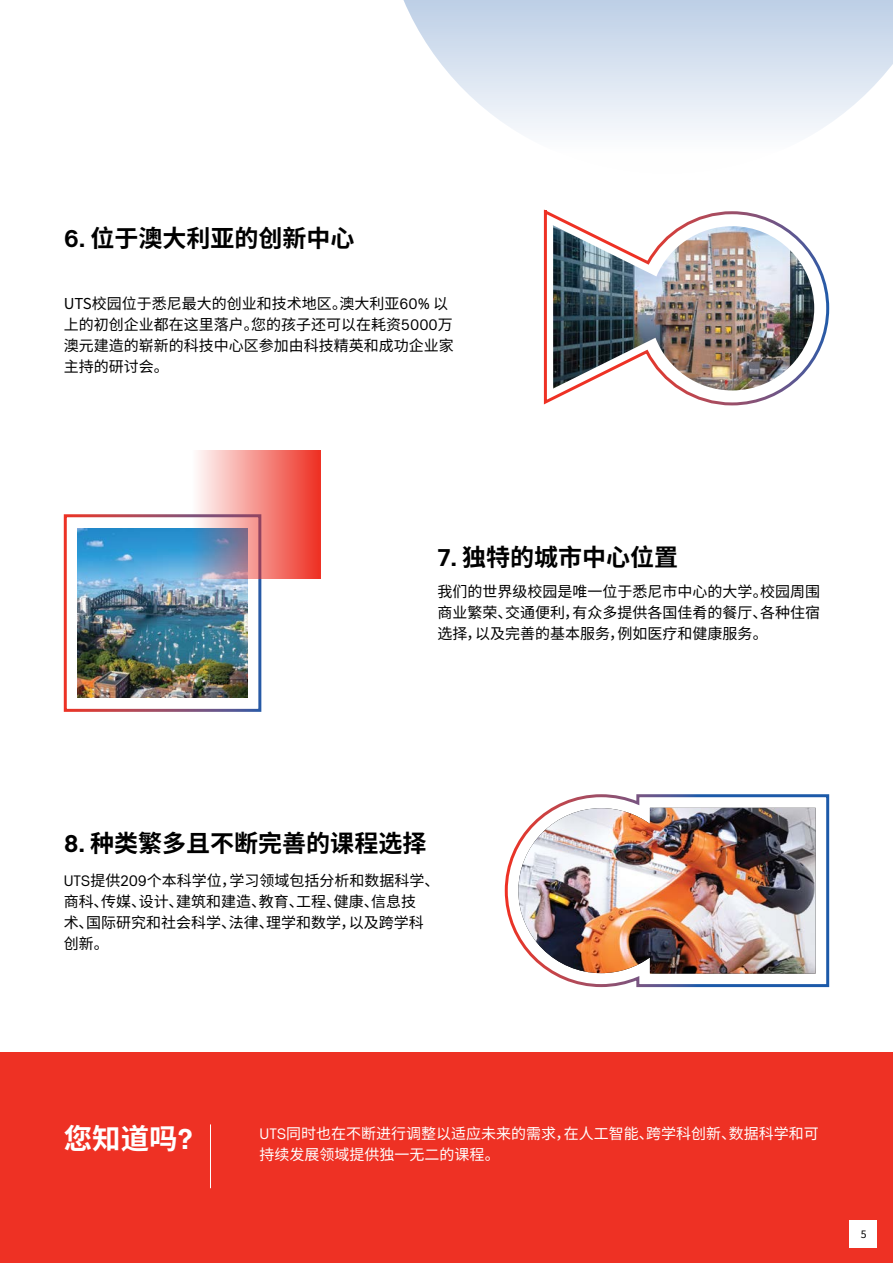
<style>
.page{position:relative;width:893px;height:1263px;background:#fff}
.page>*{position:absolute;margin:0;border:0;box-sizing:border-box;transform-origin:0 0}
.t1{font:700 28.5px "Source Han Sans CN";color:#fff}
.t2{font:700 24px "Source Han Sans CN";color:#000}
.t3{font:15px/21px "Source Han Sans CN";color:#000}
.t4{font:15px "Source Han Sans CN";color:#fff}
.t5{font:10.5px "Source Han Sans CN";color:#000}
.s1{font-family:"NB Akademie Std"}
</style>
<div class="page">
<div style="left:0;top:1053px;width:893px;height:210px;background:#ee3124"></div>
<svg style="left:504px;top:794px;width:326px;height:194px"></svg>
<svg style="left:543px;top:209px;width:287px;height:197px"></svg>
<div style="left:64px;top:514px;width:197px;height:198px;border:3px solid #fff"></div>
<img style="left:78px;top:528px;width:169px;height:170px">
<img style="left:518px;top:808px;width:298px;height:165px">
<img style="left:552px;top:225px;width:262px;height:165px">
<svg style="left:403px;top:0;width:490px;height:132px"></svg>
<svg style="left:192px;top:450px;width:129px;height:128px;background:#dc8889"></svg>
<hr style="left:210px;top:1124px;width:1px;height:64px;background:#fff">
<div style="left:850px;top:1220px;width:27px;height:28px;background:#fff"></div>
<h2 class="t2" style="left:64px;top:225px;width:292px"><span class="s1">6.</span> 位于澳大利亚的创新中心</h2>
<p class="t3" style="left:64px;top:293px;width:392px">UTS校园位于悉尼最大的创业和技术地区。澳大利亚<span class="s1">60%</span> 以上的初创企业都在这里落户。您的孩子还可以在耗资<span class="s1">5000</span>万澳元建造的崭新的科技中心区参加由科技精英和成功企业家主持的研讨会。</p>
<h2 class="t2" style="left:437px;top:544px;width:242px"><span class="s1">7.</span> 独特的城市中心位置</h2>
<p class="t3" style="left:437px;top:581px;width:384px;text-align:justify">我们的世界级校园是唯一位于悉尼市中心的大学。校园周围商业繁荣、交通便利，有众多提供各国佳肴的餐厅、各种住宿选择，以及完善的基本服务，例如医疗和健康服务。</p>
<h2 class="t2" style="left:64px;top:830px;width:364px"><span class="s1">8.</span> 种类繁多且不断完善的课程选择</h2>
<p class="t3" style="left:64px;top:871px;width:377px"><span class="s1">UTS</span>提供<span class="s1">209</span>个本科学位，学习领域包括分析和数据科学、商科、传媒、设计、建筑和建造、教育、工程、健康、信息技<br>术、国际研究和社会科学、法律、理学和数学，以及跨学科创新。</p>
<h1 class="t1" style="left:64px;top:1123px;width:130px">您知道吗<span class="s1">?</span></h1>
<p class="t4" style="left:260px;top:1124px;width:561px"><span class="s1">UTS</span>同时也在不断进行调整以适应未来的需求，在人工智能、跨学科创新、数据科学和可</p>
<p class="t4" style="left:260px;top:1145px;width:242px">持续发展领域提供独一无二的课程。</p>
<p class="t5" style="left:861px;top:1228px;width:7px">5</p>
</div>
